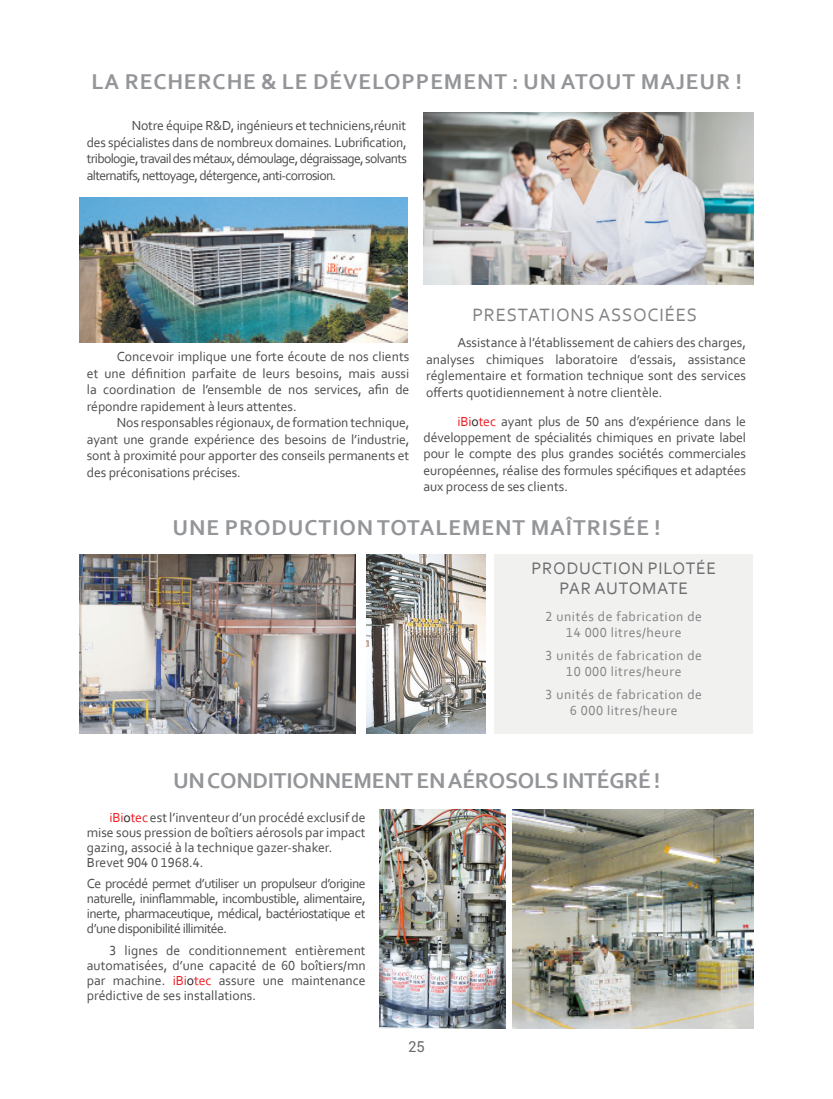
<style>
.page{position:relative;width:833px;height:1099px;background:#fff}
.page>*{position:absolute;margin:0;border:0;box-sizing:border-box;transform-origin:0 0}
.titre_français{font:700 22.5px "Corbel";letter-spacing:.04em;color:#939598}
.titre_français-2{font:700 22.5px "Corbel";letter-spacing:-.01em;color:#939598}
.Sous-titre{font:18.75px "Corbel";letter-spacing:.04em;color:#808285}
.Sous-titre-2{font:17.5px "Corbel";letter-spacing:.04em;color:#6c6d70}
.t1{font:15px "Roboto";color:#6c6d70}
.t2{font:13.75px/16.5px "Corbel";letter-spacing:-.01em;color:#4b4c4d;text-align:justify}
.t3{font:13.75px "Corbel";letter-spacing:.04em;color:#808285}
.t4{font:13.75px/16.5px "Corbel";letter-spacing:-.05em;color:#4b4c4d}
.s1{color:#ee1d23}
.s2{color:#231f20}
</style>
<div class="page">
<img style="left:80px;top:197px;width:328px;height:146px">
<img style="left:423px;top:112px;width:330px;height:172px">
<img style="left:80px;top:554px;width:275px;height:179px">
<img style="left:366px;top:554px;width:119px;height:179px">
<div style="left:494px;top:554px;width:259px;height:179px;background:#f1f2ef"></div>
<img style="left:512px;top:809px;width:241px;height:219px">
<img style="left:379px;top:809px;width:127px;height:219px">
<p class="titre_français" style="left:91px;top:67px;width:652px">LA RECHERCHE &amp; LE DÉVELOPPEMENT : UN ATOUT MAJEUR !</p>
<p class="t2" style="left:87px;top:117px;width:321px;text-align:right">Notre équipe R&amp;D, ingénieurs et techniciens,réunit<br>des spécialistes dans de nombreux domaines. Lubrification,</p>
<p class="t4" style="left:87px;top:150px;width:322px">tribologie, travail des métaux, démoulage, dégraissage, solvants alternatifs, nettoyage, détergence, anti-corrosion.</p>
<p class="t2" style="left:87px;top:348px;width:324px;text-indent:30px">Concevoir implique une forte écoute de nos clients et une définition parfaite de leurs besoins, mais aussi la coordination de l’ensemble de nos services, afin de répondre rapidement à leurs attentes.</p>
<p class="t2" style="left:87px;top:414px;width:324px;text-indent:30px">Nos responsables régionaux, de formation technique, ayant une grande expérience des besoins de l’industrie, sont à proximité pour apporter des conseils permanents et des préconisations précises.</p>
<p class="Sous-titre" style="left:472px;top:303px;width:226px">PRESTATIONS ASSOCIÉES</p>
<p class="t2" style="left:426px;top:334px;width:321px;text-indent:31px">Assistance à l’établissement de cahiers des charges, analyses chimiques laboratoire d’essais, assistance réglementaire et formation technique sont des services offerts quotidiennement à notre clientèle.</p>
<p class="t2" style="left:423px;top:413px;width:324px;text-indent:34px"><span class="s1">iBi</span><span class="s2">o</span><span class="s1">tec</span> ayant plus de 50 ans d’expérience dans le développement de spécialités chimiques en private label pour le compte des plus grandes sociétés commerciales européennes, réalise des formules spécifiques et adaptées aux process de ses clients.</p>
<p class="titre_français" style="left:173px;top:514px;width:490px">UNE PRODUCTION TOTALEMENT MAÎTRISÉE !</p>
<p class="Sous-titre-2" style="left:531px;top:557px;width:186px">PRODUCTION PILOTÉE</p>
<p class="Sous-titre-2" style="left:559px;top:577px;width:130px">PAR AUTOMATE</p>
<p class="t3" style="left:545px;top:607px;width:158px">2 unités de fabrication de</p>
<p class="t3" style="left:566px;top:624px;width:117px">14 000 litres/heure</p>
<p class="t3" style="left:545px;top:646px;width:158px">3 unités de fabrication de</p>
<p class="t3" style="left:566px;top:663px;width:117px">10 000 litres/heure</p>
<p class="t3" style="left:545px;top:685px;width:158px">3 unités de fabrication de</p>
<p class="t3" style="left:570px;top:702px;width:109px">6 000 litres/heure</p>
<p class="titre_français-2" style="left:173px;top:766px;width:489px">UN CONDITIONNEMENT EN AÉROSOLS INTÉGRÉ !</p>
<p class="t2" style="left:87px;top:809px;width:280px;line-height:15px;text-indent:22px"><span class="s1">iBi</span><span class="s2">o</span><span class="s1">tec</span> est l’inventeur d’un procédé exclusif de mise sous pression de boîtiers aérosols par impact gazing, associé à la technique gazer-shaker.</p>
<p class="t2" style="left:87px;top:853px;width:118px">Brevet 904 0 1968.4.</p>
<p class="t2" style="left:87px;top:875px;width:280px;line-height:15px">Ce procédé permet d’utiliser un propulseur d’origine naturelle, ininflammable, incombustible, alimentaire, inerte, pharmaceutique, médical, bactériostatique et d’une disponibilité illimitée.</p>
<p class="t2" style="left:87px;top:942px;width:280px;line-height:15px;text-indent:23px">3 lignes de conditionnement entièrement automatisées, d’une capacité de 60 boîtiers/mn par machine. <span class="s1">iBi</span><span class="s2">o</span><span class="s1">tec</span> assure une maintenance prédictive de ses installations.</p>
<p class="t1" style="left:408px;top:1035px;width:18px">25</p>
</div>
